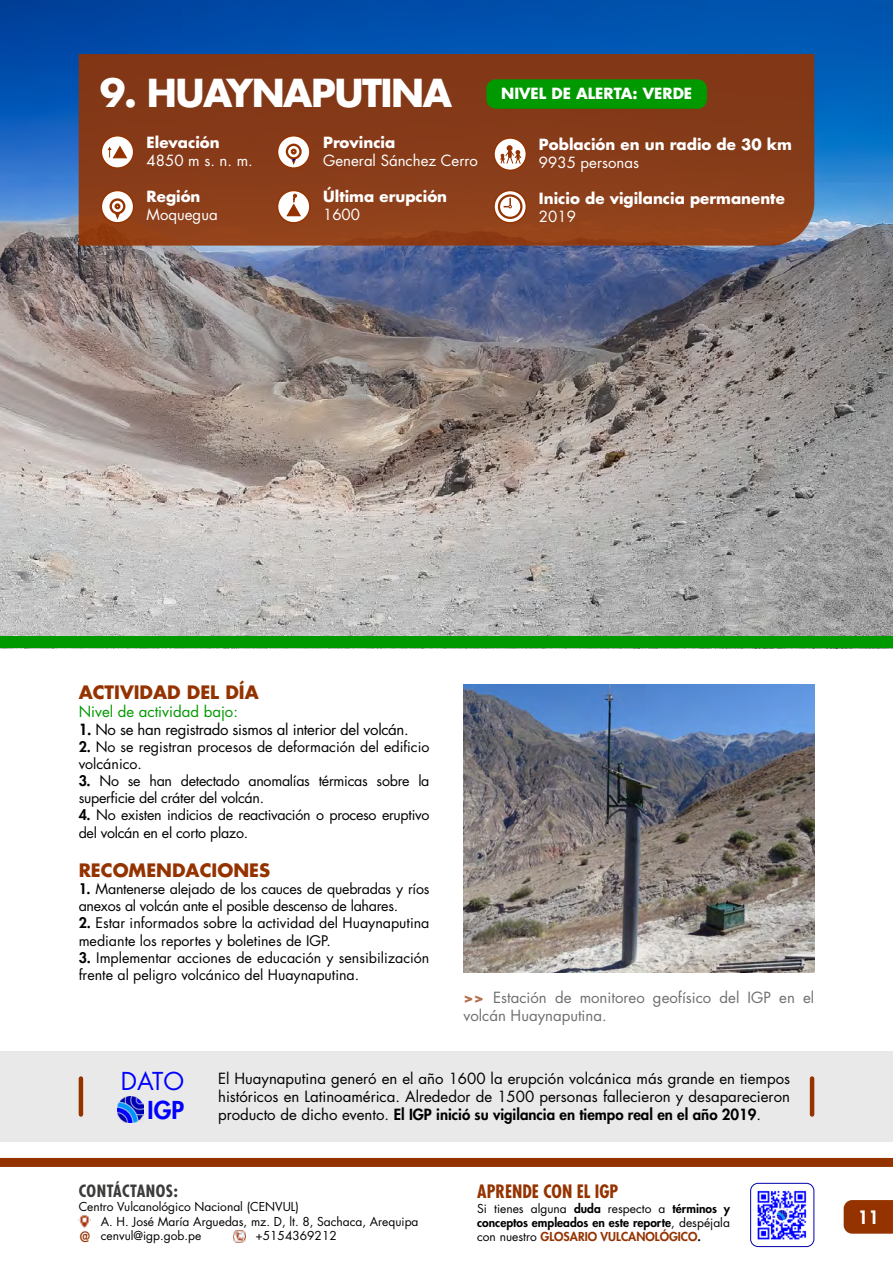
<style>
.page{position:relative;width:893px;height:1263px;background:#fff}
.page>*{position:absolute;margin:0;border:0;box-sizing:border-box;transform-origin:0 0}
.t1{font:700 37.5px "Futura Std";letter-spacing:-.04em;color:#fff}
.t2{font:24px "Futura Std";color:#00f}
.t3{font:800 24px "Futura Std";color:#00f}
.t4{font:700 18px "Futura Std";color:#943300}
.t5{font:700 condensed 18px "Futura Std";color:#943300}
.t6{font:800 18px "Futura Std";color:#fff}
.t7{font:700 condensed 16.5px "Futura Std";letter-spacing:.03em;color:#3c3c3b}
.t8{font:15px/18px "Futura Std";color:#000;text-align:justify}
.t9{font:700 15px "Futura Std";color:#fff}
.t10{font:15px/18px "Futura Std";color:#706f6f}
.t11{font:15px "Futura Std";color:#fff}
.t12{font:15px "Futura Std";letter-spacing:-.02em;color:#000}
.t13{font:15px "Futura Std";color:#090}
.t14{font:14.25px/17.1px "Futura Std";letter-spacing:-.02em;color:#000}
.t15{font:14.25px/17.1px "Futura Std";color:#000}
.t16{font:500 condensed 13.95px "Futura";color:#943300}
.t17{font:12px/14.4px "Futura Std";color:#000}
.t18{font:800 12px/14.4px "Futura Std";color:#000}
.t19{font:800 12px "Futura Std";color:#943300}
.s1{font-weight:800}
.s2{font-weight:700;color:#b4704d}
.s3{font-weight:400}
.s4{font-weight:400;color:#000}
.s5{color:#000}
</style>
<div class="page">
<svg style="left:844px;top:1200px;width:49px;height:34px;background:#963807"></svg>
<img style="left:757px;top:1190px;width:50px;height:50px">
<div style="left:750px;top:1183px;width:64px;height:64px;border:1px solid #0000ad;border-radius:7px"></div>
<svg style="left:79px;top:1216px;width:12px;height:11px"></svg>
<svg style="left:233px;top:1230px;width:12px;height:12px"></svg>
<div style="left:0;top:1158px;width:893px;height:9px;background:#943300"></div>
<img style="left:0;top:0;width:893px;height:636px">
<svg style="left:79px;top:54px;width:735px;height:192px;background:#883c19"></svg>
<div style="left:101px;top:136px;width:33px;height:32px;background:#fff;border-radius:50%"></div>
<div style="left:101px;top:135px;width:33px;height:34px;border:2px solid #943300;border-radius:50%"></div>
<svg style="left:107px;top:145px;width:21px;height:14px"></svg>
<svg style="left:101px;top:190px;width:33px;height:33px"></svg>
<div style="left:101px;top:190px;width:33px;height:34px;border:2px solid #943300;border-radius:50%"></div>
<svg style="left:111px;top:200px;width:13px;height:13px"></svg>
<div style="left:110px;top:198px;width:15px;height:16px;border:2px solid #943300;border-radius:50%"></div>
<svg style="left:115px;top:203px;width:5px;height:16px"></svg>
<div style="left:278px;top:136px;width:32px;height:32px;background:#fff;border-radius:50%"></div>
<div style="left:277px;top:135px;width:34px;height:34px;border:2px solid #943300;border-radius:50%"></div>
<svg style="left:287px;top:145px;width:13px;height:13px"></svg>
<div style="left:286px;top:144px;width:16px;height:16px;border:2px solid #943300;border-radius:50%"></div>
<svg style="left:291px;top:149px;width:6px;height:15px"></svg>
<svg style="left:278px;top:190px;width:32px;height:33px"></svg>
<div style="left:277px;top:190px;width:34px;height:34px;border:2px solid #943300;border-radius:50%"></div>
<svg style="left:285px;top:194px;width:17px;height:23px"></svg>
<svg style="left:494px;top:138px;width:32px;height:32px"></svg>
<div style="left:493px;top:137px;width:34px;height:34px;border:2px solid #943300;border-radius:50%"></div>
<svg style="left:500px;top:145px;width:22px;height:19px"></svg>
<svg style="left:494px;top:191px;width:32px;height:32px"></svg>
<div style="left:493px;top:190px;width:34px;height:34px;border:2px solid #943300;border-radius:50%"></div>
<svg style="left:499px;top:195px;width:22px;height:23px"></svg>
<div style="left:498px;top:194px;width:24px;height:25px;border:2px solid #943300;border-radius:50%"></div>
<svg style="left:504px;top:198px;width:8px;height:10px"></svg>
<img style="left:463px;top:684px;width:351px;height:288px">
<div style="left:486px;top:79px;width:221px;height:30px;background:#090;border-radius:9px"></div>
<div style="left:0;top:636px;width:893px;height:12px;background:#090"></div>
<div style="left:0;top:1051px;width:893px;height:90px;background:#e9e9e9"></div>
<img style="left:118px;top:1096px;width:26px;height:26px">
<hr style="left:79px;top:1078px;width:4px;height:36px;background:#943300">
<hr style="left:810px;top:1078px;width:4px;height:36px;background:#943300">
<h1 class="t1" style="left:100px;top:68px;width:354px">9. HUAYNAPUTINA</h1>
<p class="t9" style="left:147px;top:133px;width:75px">Elevación</p>
<p class="t11" style="left:147px;top:151px;width:108px">4850 m s. n. m.</p>
<p class="t9" style="left:147px;top:187px;width:55px">Región</p>
<p class="t11" style="left:147px;top:205px;width:73px">Moquegua</p>
<p class="t9" style="left:323px;top:133px;width:74px">Provincia</p>
<p class="t11" style="left:323px;top:151px;width:156px">General Sánchez Cerro</p>
<p class="t9" style="left:323px;top:187px;width:126px">Última erupción</p>
<p class="t11" style="left:323px;top:205px;width:38px">1600</p>
<p class="t9" style="left:501px;top:83px;width:193px">NIVEL DE ALERTA: VERDE</p>
<p class="t9" style="left:539px;top:134px;width:255px">Población en un radio de 30 km</p>
<p class="t11" style="left:539px;top:153px;width:102px">9935 personas</p>
<p class="t9" style="left:539px;top:188px;width:247px">Inicio de vigilancia permanente</p>
<p class="t11" style="left:539px;top:207px;width:38px">2019</p>
<p class="t4" style="left:79px;top:680px;width:182px">ACTIVIDAD DEL DÍA</p>
<p class="t13" style="left:79px;top:702px;width:161px">Nivel de actividad bajo:</p>
<p class="t12" style="left:79px;top:720px;width:332px"><span class="s1">1.</span> No se han registrado sismos al interior del volcán.</p>
<p class="t15" style="left:79px;top:738px;width:352px"><span class="s1">2.</span> No se registran procesos de deformación del edificio volcánico.</p>
<p class="t14" style="left:79px;top:773px;width:352px"><span class="s1">3.</span> No se han detectado anomalías térmicas sobre la superficie del cráter del volcán.</p>
<p class="t14" style="left:79px;top:807px;width:352px"><span class="s1">4.</span> No existen indicios de reactivación o proceso eruptivo del volcán en el corto plazo.</p>
<p class="t4" style="left:79px;top:858px;width:193px">RECOMENDACIONES</p>
<p class="t14" style="left:79px;top:881px;width:352px"><span class="s1">1.</span> Mantenerse alejado de los cauces de quebradas y ríos anexos al volcán ante el posible descenso de lahares.</p>
<p class="t15" style="left:79px;top:915px;width:352px"><span class="s1">2.</span> Estar informados sobre la actividad del Huaynaputina mediante los reportes y boletines de IGP.</p>
<p class="t15" style="left:79px;top:949px;width:352px"><span class="s1">3.</span> Implementar acciones de educación y sensibilización frente al peligro volcánico del Huaynaputina.</p>
<p class="t10" style="left:463px;top:988px;width:352px"><span class="s2">&gt;&gt;</span> Estación de monitoreo geofísico del IGP en el volcán Huaynaputina.</p>
<h2 class="t2" style="left:121px;top:1066px;width:65px">DATO</h2>
<h2 class="t3" style="left:148px;top:1095px;width:38px">IGP</h2>
<p class="t8" style="left:218px;top:1070px;width:573px">El Huaynaputina generó en el año 1600 la erupción volcánica más grande en tiempos históricos en Latinoamérica. Alrededor de 1500 personas fallecieron y desaparecieron producto de dicho evento. <span class="s1">El IGP inició su vigilancia en tiempo real en el año 2019</span>.</p>
<p class="t7" style="left:79px;top:1180px;width:101px">CONTÁCTANOS:</p>
<p class="t17" style="left:101px;top:1200px;width:319px;text-indent:-22px">Centro Vulcanológico Nacional (CENVUL)<br>A. H. José María Arguedas, mz. D, lt. 8, Sachaca, Arequipa cenvul@igp.gob.pe</p>
<p class="t5" style="left:477px;top:1180px;width:143px">APRENDE CON EL IGP</p>
<p class="t18" style="left:477px;top:1201px;width:254px"><span class="s3">Si tienes alguna</span> duda <span class="s3">respecto a</span> términos y conceptos empleados en este reporte<span class="s3">, despéjala</span></p>
<p class="t16" style="left:80px;top:1228px;width:12px">@</p>
<p class="t19" style="left:477px;top:1229px;width:225px"><span class="s4">con nuestro</span> GLOSARIO VULCANOLÓGICO<span class="s5">.</span></p>
<p class="t17" style="left:255px;top:1228px;width:83px">+5154369212</p>
<p class="t6" style="left:858px;top:1205px;width:22px">11</p>
</div>
